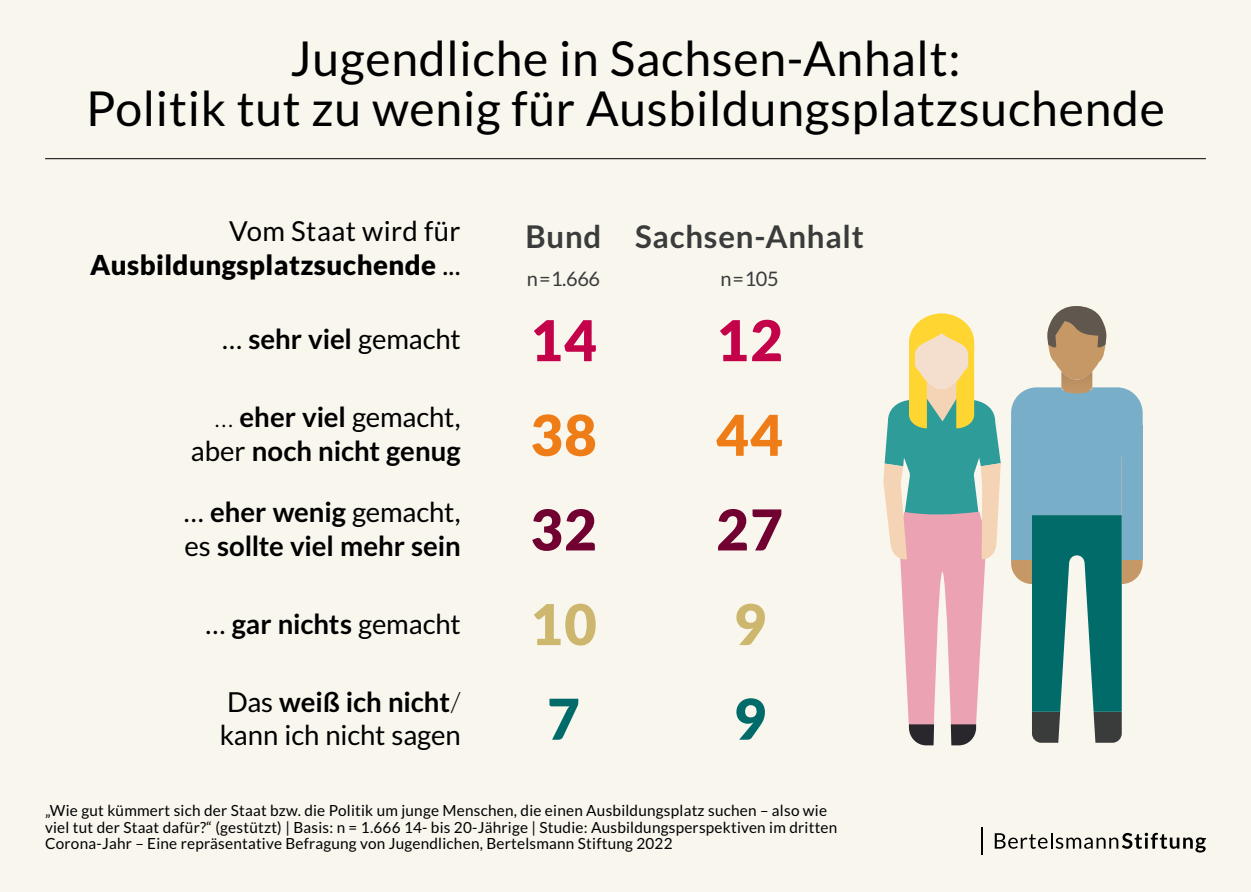
<style>
.page{position:relative;width:1251px;height:892px;background:#fff}
.page>*{position:absolute;margin:0;border:0;box-sizing:border-box;transform-origin:0 0}
.t1{font:900 56.25px "Lato";color:#c30249}
.t2{font:900 56.25px "Lato";color:#ef7d17}
.t3{font:900 56.25px "Lato";color:#700130}
.t4{font:900 56.25px "Lato";color:#cdb76e}
.t5{font:900 56.25px "Lato";color:#006b68}
.t6{font:48.12px/50px "Lato";letter-spacing:.015em;color:#000;text-align:center}
.t7{font:700 31.25px "Lato";letter-spacing:.025em;color:#3a3b3b}
.t8{font:700 27.5px/33.4px "Lato";letter-spacing:-.005em;color:#000}
.t9{font:27.5px/33.4px "Lato";letter-spacing:-.005em;color:#000}
.t10{font:900 27.5px/33.4px "Lato";letter-spacing:.015em;color:#000;text-align:right}
.t11{font:20px "Lato";letter-spacing:-.02em;color:#3a3b3b}
.t12{font:15.31px/16.2px "Lato";letter-spacing:.015em;color:#000}
.s1{font-weight:400}
.s2{font-weight:700}
.s3{font-weight:300}
</style>
<div class="page">
<div style="left:0;top:0;width:1251px;height:891px;background:#f9f6ee"></div>
<svg style="left:1011px;top:306px;width:131px;height:436px"></svg>
<div style="left:1121px;top:425px;width:21px;height:134px;background:#79aec8"></div>
<div style="left:1011px;top:425px;width:21px;height:134px;background:#79aec8"></div>
<svg style="left:883px;top:313px;width:117px;height:432px"></svg>
<hr style="left:45px;top:158px;width:1161px;height:1px;background:#000">
<svg style="left:994px;top:832px;width:212px;height:20px"></svg>
<hr style="left:980px;top:826px;width:2px;height:28px;background:#000">
<h2 class="t6" style="left:86px;top:34px;width:1080px">Jugendliche in Sachsen-Anhalt:<br>Politik tut zu wenig für Ausbildungsplatzsuchende</h2>
<h3 class="t10" style="left:90px;top:214px;width:372px"><span class="s1">Vom Staat wird für<br></span>Ausbildungsplatzsuchende <span class="s1">...</span></h3>
<h3 class="t9" style="left:222px;top:322px;width:240px">… <span class="s2">sehr viel</span> gemacht</h3>
<h3 class="t8" style="left:191px;top:400px;width:271px;text-align:right"><span class="s3">…</span> eher viel <span class="s1">gemacht, aber</span> noch nicht genug</h3>
<h3 class="t8" style="left:184px;top:495px;width:278px"><span class="s1">…</span> eher wenig <span class="s1">gemacht, es</span> sollte viel mehr sein</h3>
<h3 class="t8" style="left:205px;top:606px;width:257px"><span class="s1">…</span> gar nichts <span class="s1">gemacht</span></h3>
<h3 class="t9" style="left:220px;top:684px;width:242px">Das <span class="s2">weiß ich nicht</span><span class="s3">/ </span>kann ich nicht sagen</h3>
<h3 class="t7" style="left:525px;top:219px;width:340px">Bund Sachsen-Anhalt</h3>
<h3 class="t11" style="left:527px;top:267px;width:75px">n=1.666</h3>
<h3 class="t11" style="left:720px;top:267px;width:60px">n=105</h3>
<h1 class="t1" style="left:530px;top:307px;width:68px">14</h1>
<h1 class="t1" style="left:716px;top:307px;width:68px">12</h1>
<h1 class="t2" style="left:530px;top:402px;width:68px">38</h1>
<h1 class="t2" style="left:716px;top:402px;width:68px">44</h1>
<h1 class="t3" style="left:530px;top:496px;width:68px">32</h1>
<h1 class="t3" style="left:716px;top:496px;width:68px">27</h1>
<h1 class="t4" style="left:530px;top:591px;width:68px">10</h1>
<h1 class="t4" style="left:733px;top:591px;width:34px">9</h1>
<h1 class="t5" style="left:547px;top:686px;width:34px">7</h1>
<h1 class="t5" style="left:733px;top:686px;width:34px">9</h1>
<p class="t12" style="left:45px;top:802px;width:794px">„Wie gut kümmert sich der Staat bzw. die Politik um junge Menschen, die einen Ausbildungsplatz suchen – also wie viel tut der Staat dafür?“ (gestützt) | Basis: n = 1.666 14- bis 20-Jährige | Studie: Ausbildungsperspektiven im dritten<br>Corona-Jahr – Eine repräsentative Befragung von Jugendlichen, Bertelsmann Stiftung 2022</p>
</div>
